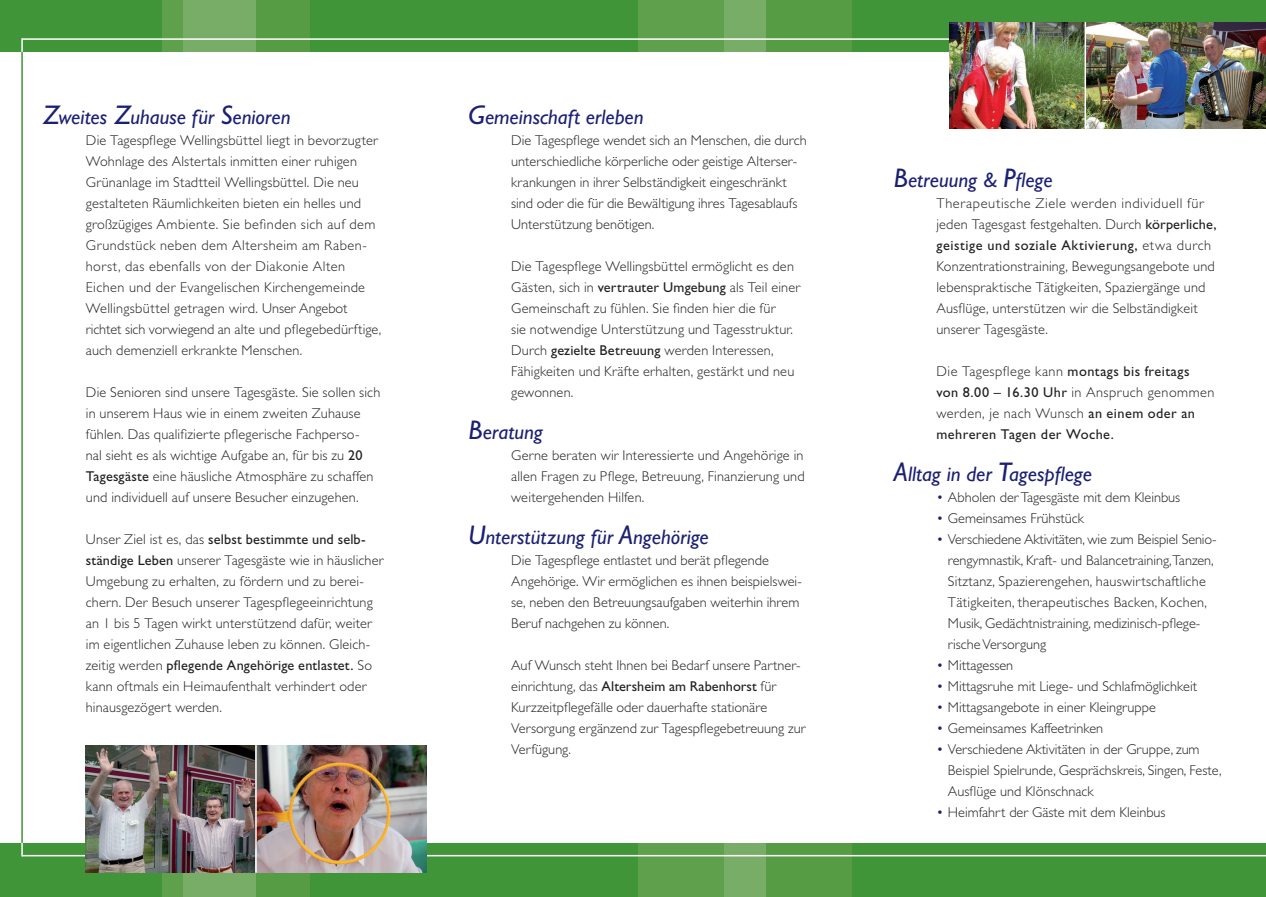
<style>
.page{position:relative;width:1266px;height:897px;background:#fff}
.page>*{position:absolute;margin:0;border:0;box-sizing:border-box;transform-origin:0 0}
.t1{font:italic 21px "Gill Sans";color:#1c2072}
.t2{font:300 14.25px/21px "Gill Sans";letter-spacing:.01em;color:#231f20}
.t3{font:14.25px/21px "Gill Sans";letter-spacing:.03em;color:#231f20}
.s1{font-size:27px}
.s2{font-weight:400}
.s3{font-weight:300}
.s4{color:#1c2072}
</style>
<div class="page">
<div style="left:0;top:0;width:1266px;height:52px;background:#3f9537"></div>
<div style="left:0;top:843px;width:1266px;height:54px;background:#3f9537"></div>
<div style="left:162px;top:0;width:22px;height:52px;background:#5ea04c"></div>
<div style="left:184px;top:0;width:72px;height:52px;background:#77ad67"></div>
<div style="left:256px;top:0;width:53px;height:52px;background:#559c45"></div>
<div style="left:162px;top:843px;width:22px;height:54px;background:#5ea04c"></div>
<div style="left:184px;top:843px;width:72px;height:54px;background:#77ad67"></div>
<div style="left:256px;top:843px;width:53px;height:54px;background:#559c45"></div>
<div style="left:639px;top:0;width:85px;height:52px;background:#5ea04c"></div>
<div style="left:724px;top:0;width:42px;height:52px;background:#77ad67"></div>
<div style="left:766px;top:0;width:85px;height:52px;background:#559c45"></div>
<div style="left:639px;top:843px;width:85px;height:54px;background:#5ea04c"></div>
<div style="left:724px;top:843px;width:42px;height:54px;background:#77ad67"></div>
<div style="left:766px;top:843px;width:85px;height:54px;background:#559c45"></div>
<hr style="left:22px;top:38px;width:1244px;height:2px;background:#fff">
<hr style="left:22px;top:855px;width:1244px;height:1px;background:#fff">
<hr style="left:21px;top:38px;width:2px;height:818px;background:#fff">
<hr style="left:21px;top:52px;width:2px;height:791px;background:#3f9537">
<img style="left:86px;top:745px;width:340px;height:127px">
<img style="left:949px;top:22px;width:317px;height:106px">
<hr style="left:255px;top:745px;width:2px;height:127px;background:#fff">
<hr style="left:1084px;top:22px;width:2px;height:106px;background:#fff">
<h1 class="t1" style="left:43px;top:105px;width:249px"><span class="s1">Z</span>weites <span class="s1">Z</span>uhause für <span class="s1">S</span>enioren</h1>
<p class="t2" style="left:86px;top:130px;width:297px">Die Tagespflege Wellingsbüttel liegt in bevorzugter Wohnlage des Alstertals inmitten einer ruhigen Grünanlage im Stadtteil Wellingsbüttel. Die neu gestalteten Räumlichkeiten bieten ein helles und großzügiges Ambiente. Sie befinden sich auf dem Grundstück neben dem Altersheim am Raben&shy;horst, das ebenfalls von der Diakonie Alten Eichen und der Evangelischen Kirchengemeinde Wellingsbüttel getragen wird. Unser Angebot richtet sich vorwiegend an alte und pflegebedürftige, auch demenziell erkrankte Menschen.</p>
<p class="t2" style="left:86px;top:382px;width:296px">Die Senioren sind unsere Tagesgäste. Sie sollen sich in unserem Haus wie in einem zweiten Zuhause fühlen. Das qualifizierte pflegerische Fachperso-<br>nal sieht es als wichtige Aufgabe an, für bis zu <span class="s2">20<br>Tagesgäste</span> eine häusliche Atmosphäre zu schaffen und individuell auf unsere Besucher einzugehen.</p>
<p class="t2" style="left:86px;top:529px;width:299px">Unser Ziel ist es, das <span class="s2">selbst bestimmte und selb&shy;ständige Leben</span> unserer Tagesgäste wie in häuslicher Umgebung zu erhalten, zu fördern und zu berei&shy;chern. Der Besuch unserer Tagespflegeeinrichtung an 1 bis 5 Tagen wirkt unterstützend dafür, weiter im eigentlichen Zuhause leben zu können. Gleich&shy;zeitig werden <span class="s2">pflegende Angehörige entlastet.</span> So kann oftmals ein Heimaufenthalt verhindert oder hinausgezögert werden.</p>
<h1 class="t1" style="left:469px;top:105px;width:176px"><span class="s1">G</span>emeinschaft erleben</h1>
<p class="t2" style="left:511px;top:130px;width:297px">Die Tagespflege wendet sich an Menschen, die durch unterschiedliche körperliche oder geistige Alterser&shy;krankungen in ihrer Selbständigkeit eingeschränkt sind oder die für die Bewältigung ihres Tagesablaufs Unterstützung benötigen.</p>
<p class="t2" style="left:511px;top:256px;width:290px">Die Tagespflege Wellingsbüttel ermöglicht es den Gästen, sich in <span class="s2">vertrauter Umgebung</span> als Teil einer Gemeinschaft zu fühlen. Sie finden hier die für<br>sie notwendige Unterstützung und Tagesstruktur.<br>Durch <span class="s2">gezielte Betreuung</span> werden Interessen, Fähigkeiten und Kräfte erhalten, gestärkt und neu gewonnen.</p>
<h1 class="t1" style="left:469px;top:420px;width:76px"><span class="s1">B</span>eratung</h1>
<p class="t2" style="left:511px;top:445px;width:295px;text-align:justify">Gerne beraten wir Interessierte und Angehörige in allen Fragen zu Pflege, Betreuung, Finanzierung und weitergehenden Hilfen.</p>
<h1 class="t1" style="left:469px;top:525px;width:242px"><span class="s1">U</span>nterstützung für <span class="s1">A</span>ngehörige</h1>
<p class="t2" style="left:511px;top:550px;width:292px">Die Tagespflege entlastet und berät pflegende Angehörige. Wir ermöglichen es ihnen beispielswei&shy;se, neben den Betreuungsaufgaben weiterhin ihrem Beruf nachgehen zu können.</p>
<p class="t2" style="left:511px;top:655px;width:296px">Auf Wunsch steht Ihnen bei Bedarf unsere Partner&shy;einrichtung, das <span class="s2">Altersheim am Rabenhorst</span> für Kurzzeitpflegefälle oder dauerhafte stationäre Versorgung ergänzend zur Tagespflegebetreuung zur Verfügung.</p>
<h1 class="t1" style="left:894px;top:168px;width:160px"><span class="s1">B</span>etreuung &amp; <span class="s1">P</span>flege</h1>
<p class="t2" style="left:936px;top:193px;width:281px">Therapeutische Ziele werden individuell für jeden Tagesgast festgehalten. Durch <span class="s2">körperliche, geistige und soziale Aktivierung,</span> etwa durch Konzentrationstraining, Bewegungsangebote und lebenspraktische Tätigkeiten, Spaziergänge und Ausflüge, unterstützen wir die Selbständigkeit unserer Tagesgäste.</p>
<p class="t3" style="left:936px;top:361px;width:279px"><span class="s3">Die Tagespflege kann</span> montags bis freitags von 8.00 – 16.30 Uhr <span class="s3">in Anspruch genommen werden, je nach Wunsch</span> an einem oder an mehreren Tagen der Woche.</p>
<h1 class="t1" style="left:894px;top:462px;width:199px"><span class="s1">A</span>lltag in der <span class="s1">T</span>agespflege</h1>
<p class="t2" style="left:936px;top:487px;width:245px"><span class="s4">•</span> Abholen der Tagesgäste mit dem Kleinbus</p>
<p class="t2" style="left:936px;top:508px;width:149px"><span class="s4">•</span> Gemeinsames Frühstück</p>
<p class="t2" style="left:948px;top:529px;width:270px;text-indent:-11px"><span class="s4">•</span> Verschiedene Aktivitäten, wie zum Beispiel Senio&shy;rengymnastik, Kraft- und Balancetraining,Tanzen, Sitztanz, Spazierengehen, hauswirtschaftliche Tätigkeiten, therapeutisches Backen, Kochen, Musik, Gedächtnistraining, medizinisch-pflege&shy;rische Versorgung</p>
<p class="t2" style="left:936px;top:655px;width:78px"><span class="s4">•</span> Mittagessen</p>
<p class="t2" style="left:936px;top:676px;width:262px"><span class="s4">•</span> Mittagsruhe mit Liege- und Schlafmöglichkeit</p>
<p class="t2" style="left:936px;top:697px;width:221px"><span class="s4">•</span> Mittagsangebote in einer Kleingruppe</p>
<p class="t2" style="left:936px;top:718px;width:168px"><span class="s4">•</span> Gemeinsames Kaffeetrinken</p>
<p class="t2" style="left:948px;top:739px;width:275px;text-indent:-11px"><span class="s4">•</span> Verschiedene Aktivitäten in der Gruppe, zum<br>Beispiel Spielrunde, Gesprächskreis, Singen, Feste,<br>Ausflüge und Klönschnack</p>
<p class="t2" style="left:936px;top:802px;width:230px"><span class="s4">•</span> Heimfahrt der Gäste mit dem Kleinbus</p>
</div>
